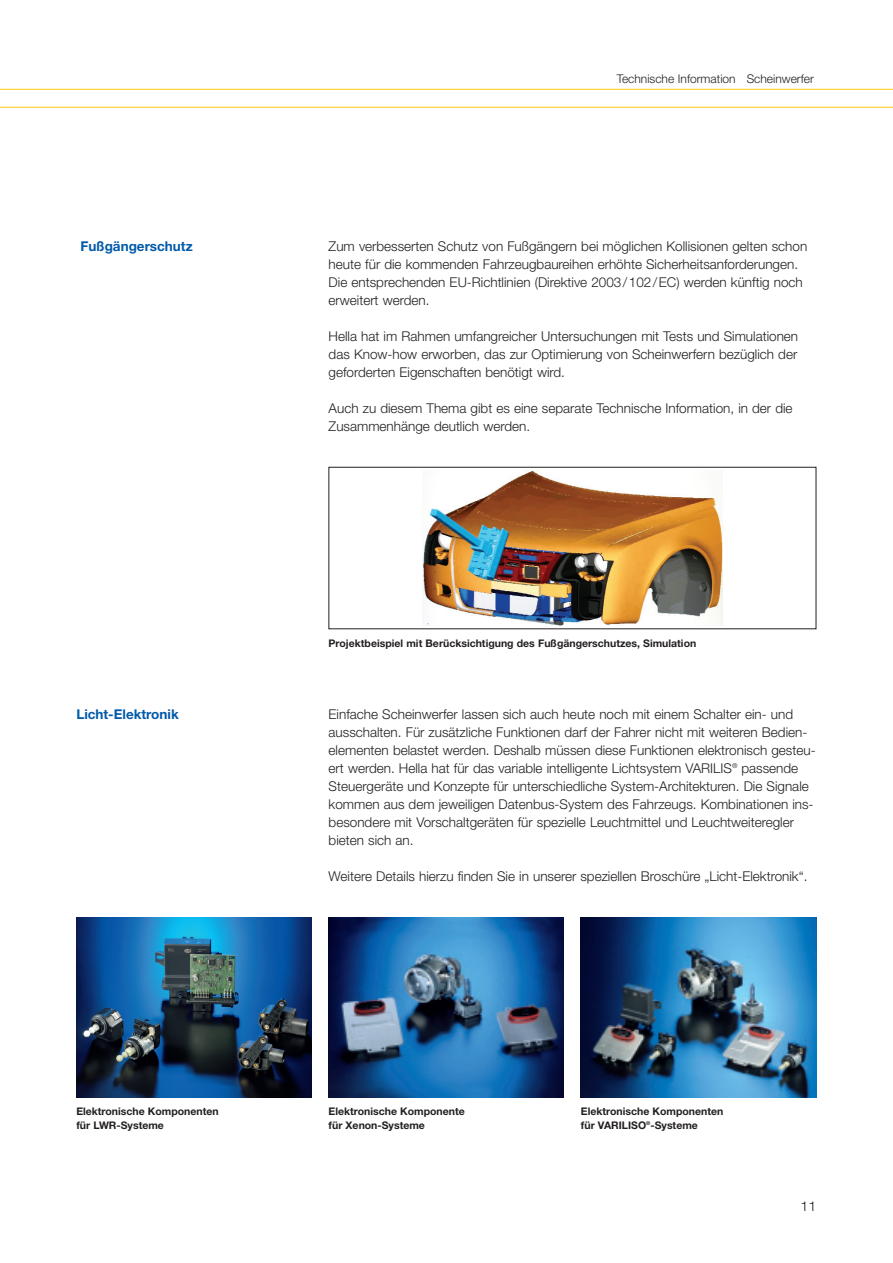
<style>
.page{position:relative;width:893px;height:1263px;background:#fff}
.page>*{position:absolute;margin:0;border:0;box-sizing:border-box;transform-origin:0 0}
.t1{font:300 13.5px/18px "Helvetica Neue";color:#231f20}
.t2{font:700 13.5px "Helvetica Neue";color:#015aaa}
.t3{font:300 13.5px "Helvetica Neue";color:#231f20;scale:1.05 1}
.t4{font:300 12px "Helvetica Neue";color:#231f20}
.t5{font:700 10.5px/13.5px "Helvetica Neue";color:#231f20}
</style>
<div class="page">
<img style="left:423px;top:470px;width:299px;height:156px">
<div style="left:329px;top:467px;width:487px;height:162px;border:1px solid #231f20"></div>
<hr style="left:0;top:89px;width:893px;height:1px;background:#feca0a">
<hr style="left:0;top:107px;width:893px;height:1px;background:#feca0a">
<img style="left:329px;top:917px;width:235px;height:180px">
<img style="left:76px;top:917px;width:236px;height:180px">
<img style="left:581px;top:917px;width:235px;height:180px">
<p class="t4" style="left:617px;top:75px;width:199px">Technische Information Scheinwerfer</p>
<p class="t2" style="left:80px;top:241px;width:114px">Fußgängerschutz</p>
<p class="t1" style="left:329px;top:238px;width:480px">Zum verbesserten Schutz von Fußgängern bei möglichen Kollisionen gelten schon heute für die kommenden Fahrzeugbaureihen erhöhte Sicherheitsanforderungen.<br>Die entsprechenden EU-Richtlinien (Direktive 2003/102/EC) werden künftig noch erweitert werden.</p>
<p class="t1" style="left:329px;top:328px;width:471px;text-align:justify">Hella hat im Rahmen umfangreicher Untersuchungen mit Tests und Simulationen das Know-how erworben, das zur Optimierung von Scheinwerfern bezüglich der geforderten Eigenschaften benötigt wird.</p>
<p class="t1" style="left:329px;top:400px;width:465px">Auch zu diesem Thema gibt es eine separate Technische Information, in der die<br>Zusammenhänge deutlich werden.</p>
<p class="t2" style="left:76px;top:709px;width:104px">Licht-Elektronik</p>
<p class="t5" style="left:329px;top:637px;width:369px">Projektbeispiel mit Berücksichtigung des Fußgängerschutzes, Simulation</p>
<p class="t1" style="left:329px;top:706px;width:488px">Einfache Scheinwerfer lassen sich auch heute noch mit einem Schalter ein- und ausschalten. Für zusätzliche Funktionen darf der Fahrer nicht mit weiteren Bedien&shy;elementen belastet werden. Deshalb müssen diese Funktionen elektronisch gesteu&shy;ert werden. Hella hat für das variable intelligente Lichtsystem VARILIS<sup>®</sup> passende Steuergeräte und Konzepte für unterschiedliche System-Architekturen. Die Signale kommen aus dem jeweiligen Datenbus-System des Fahrzeugs. Kombinationen ins&shy;besondere mit Vorschaltgeräten für spezielle Leuchtmittel und Leuchtweiteregler bieten sich an.</p>
<p class="t1" style="left:329px;top:868px;width:480px">Weitere Details hierzu finden Sie in unserer speziellen Broschüre „Licht-Elektronik“.</p>
<p class="t5" style="left:76px;top:1105px;width:144px">Elektronische Komponenten für LWR-Systeme</p>
<p class="t5" style="left:581px;top:1105px;width:144px">Elektronische Komponenten für VARILISO<sup>®</sup>-Systeme</p>
<p class="t5" style="left:329px;top:1105px;width:138px">Elektronische Komponente für Xenon-Systeme</p>
<p class="t3" style="left:800px;top:1201px;width:17px">11</p>
</div>
